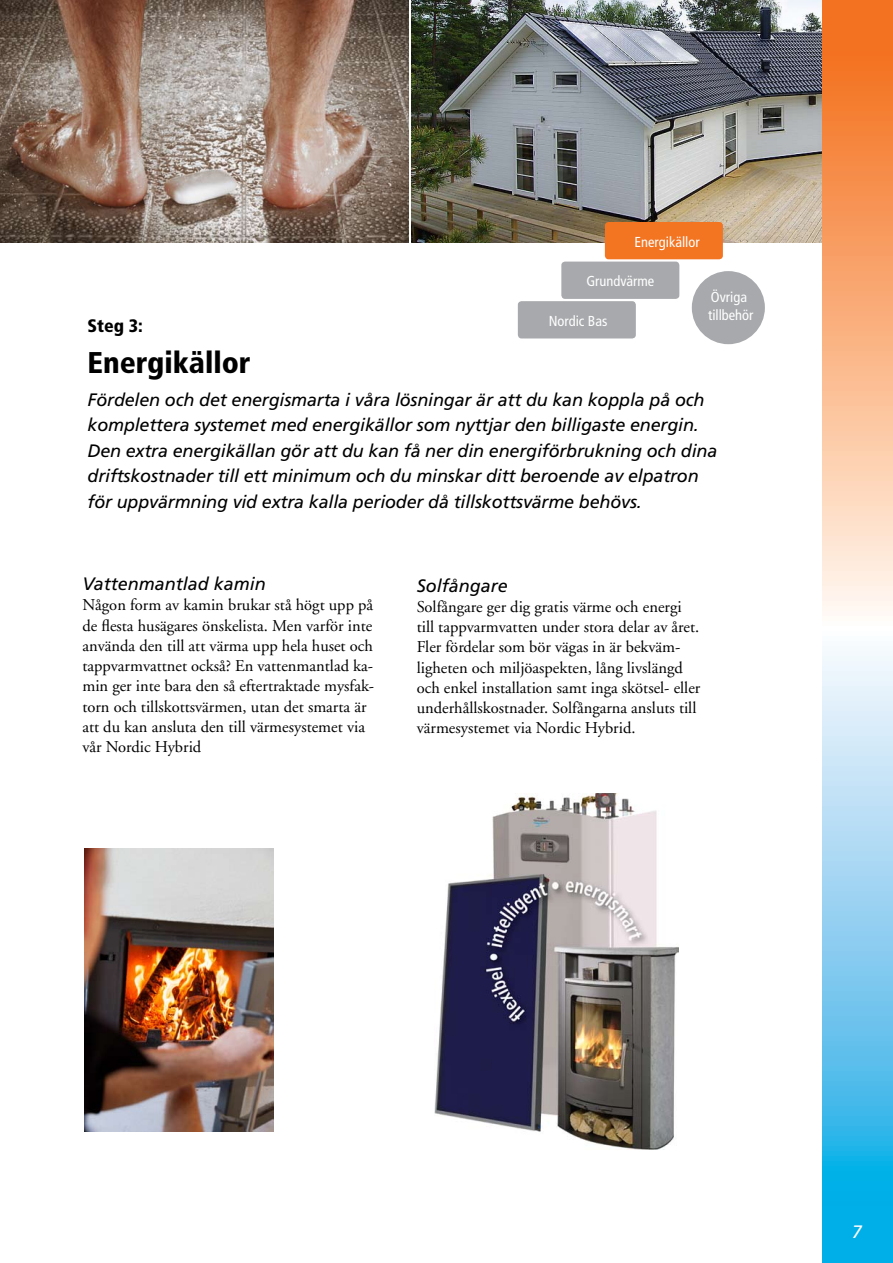
<style>
.page{position:relative;width:893px;height:1263px;background:#fff}
.page>*{position:absolute;margin:0;border:0;box-sizing:border-box;transform-origin:0 0}
.t1{font:900 condensed 30px "Frutiger";color:#000}
.t2{font:italic 18px/25.5px "Frutiger";letter-spacing:-.01em;color:#000}
.t3{font:900 condensed 18px "Frutiger";color:#000}
.t4{font:italic 18px "Frutiger";color:#fff}
.t5{font:16.5px/20.2px "Adobe Garamond";color:#000}
.t6{font:condensed 14.4px/17.7px "Frutiger";color:#fff}
</style>
<div class="page">
<img style="left:411px;top:0;width:412px;height:242px">
<img style="left:1px;top:0;width:408px;height:243px">
<svg style="left:823px;top:0;width:70px;height:1263px;background:#bcbfb7"></svg>
<div style="left:518px;top:301px;width:118px;height:37px;background:#a7a9ac;border-radius:4px"></div>
<div style="left:561px;top:262px;width:118px;height:37px;background:#a7a9ac;border-radius:4px"></div>
<div style="left:605px;top:222px;width:118px;height:37px;background:#f37421;border-radius:4px"></div>
<div style="left:692px;top:271px;width:73px;height:73px;background:#a7a9ac;border-radius:50%"></div>
<img style="left:435px;top:794px;width:243px;height:355px">
<img style="left:85px;top:849px;width:188px;height:282px">
<p class="t6" style="left:634px;top:233px;width:67px">Energikällor</p>
<p class="t6" style="left:586px;top:272px;width:69px">Grundvärme</p>
<p class="t6" style="left:549px;top:312px;width:60px">Nordic Bas</p>
<p class="t6" style="left:708px;top:288px;width:47px">Övriga tillbehör</p>
<p class="t3" style="left:88px;top:315px;width:57px">Steg 3:</p>
<h1 class="t1" style="left:88px;top:344px;width:165px">Energikällor</h1>
<p class="t2" style="left:88px;top:387px;width:631px">Fördelen och det energismarta i våra lösningar är att du kan koppla på och komplettera systemet med energikällor som nyttjar den billigaste energin.<br>Den extra energikällan gör att du kan få ner din energiförbrukning och dina driftskostnader till ett minimum och du minskar ditt beroende av elpatron för uppvärmning vid extra kalla perioder då tillskottsvärme behövs.</p>
<p class="t2" style="left:82px;top:571px;width:185px">Vattenmantlad kamin</p>
<p class="t5" style="left:82px;top:595px;width:293px">Någon form av kamin brukar stå högt upp på de flesta husägares önskelista. Men varför inte använda den till att värma upp hela huset och tappvarmvattnet också? En vattenmantlad ka&shy;min ger inte bara den så eftertraktade mysfak&shy;torn och tillskottsvärmen, utan det smarta är att du kan ansluta den till värmesystemet via vår Nordic Hybrid</p>
<p class="t2" style="left:417px;top:573px;width:93px">Solfångare</p>
<p class="t5" style="left:417px;top:597px;width:285px">Solfångare ger dig gratis värme och energi till tappvarmvatten under stora delar av året.<br>Fler fördelar som bör vägas in är bekväm&shy;ligheten och miljöaspekten, lång livslängd och enkel installation samt inga skötsel- eller underhållskostnader. Solfångarna ansluts till värmesystemet via Nordic Hybrid.</p>
<p class="t4" style="left:852px;top:1221px;width:12px">7</p>
</div>
